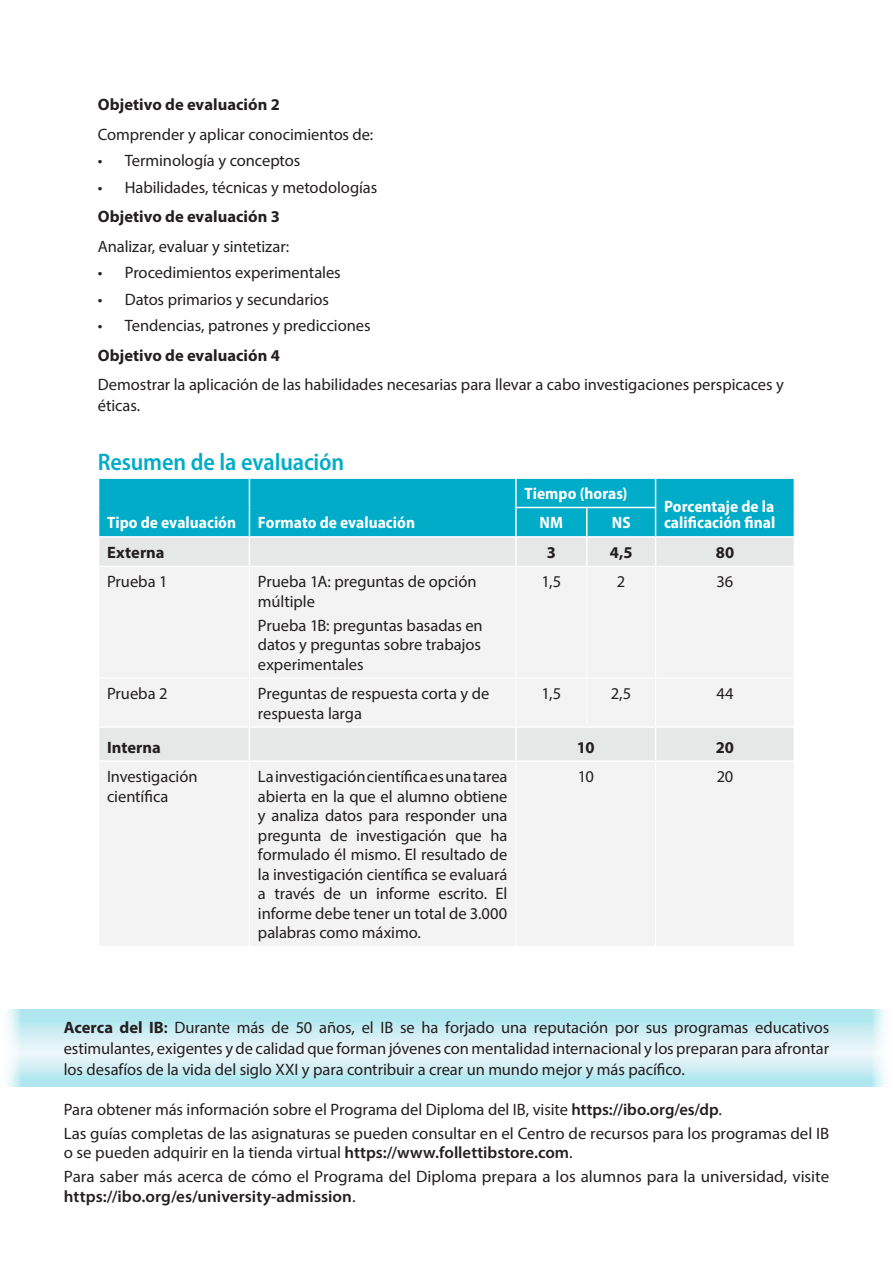
<style>
.page{position:relative;width:893px;height:1263px;background:#fff}
.page>*{position:absolute;margin:0;border:0;box-sizing:border-box;transform-origin:0 0}
.table_subtitle{font:600 semi-condensed 24px "Myriad Pro";letter-spacing:-.005em;color:#00acc8}
.table_body_text{font:16.5px/19.5px "Myriad Pro";letter-spacing:-.005em;color:#231f20}
.info{font:16.5px/19.5px "Myriad Pro";color:#231f20}
.About_IB{font:16.5px/21px "Myriad Pro";letter-spacing:-.005em;color:#231f20;text-align:justify}
.table_subtitle-2{font:16.5px/21px "Myriad Pro";letter-spacing:-.005em;color:#231f20}
.table_head{font:700 semi-condensed 16.5px "Myriad Pro";color:#fff}
.table_subtitle-3{font:700 16.5px "Myriad Pro";color:#231f20}
.table_body_text-2{font:700 16.5px "Myriad Pro";color:#231f20}
.table_data{font:16.5px "Myriad Pro";letter-spacing:-.015em;color:#231f20}
.s1{font-weight:700}
.s2{font-weight:600}
</style>
<div class="page">
<svg style="left:7px;top:1010px;width:878px;height:76px;background:#cbedf3"></svg>
<svg style="left:99px;top:567px;width:695px;height:379px;fill:#f3f3f3"></svg>
<hr style="left:98px;top:726px;width:151px;height:2px;background:#fff">
<hr style="left:249px;top:726px;width:267px;height:2px;background:#fff">
<hr style="left:249px;top:728px;width:1px;height:32px;background:#fff">
<hr style="left:98px;top:760px;width:151px;height:2px;background:#fff">
<hr style="left:249px;top:760px;width:267px;height:2px;background:#fff">
<hr style="left:249px;top:567px;width:1px;height:111px;background:#fff">
<hr style="left:515px;top:567px;width:1px;height:111px;background:#fff">
<hr style="left:586px;top:567px;width:1px;height:111px;background:#fff">
<hr style="left:98px;top:678px;width:151px;height:1px;background:#fff">
<hr style="left:249px;top:678px;width:267px;height:1px;background:#fff">
<hr style="left:249px;top:679px;width:1px;height:47px;background:#fff">
<hr style="left:516px;top:678px;width:71px;height:1px;background:#fff">
<hr style="left:515px;top:679px;width:1px;height:47px;background:#fff">
<hr style="left:587px;top:678px;width:69px;height:1px;background:#fff">
<hr style="left:586px;top:679px;width:1px;height:47px;background:#fff">
<hr style="left:249px;top:762px;width:1px;height:184px;background:#fff">
<hr style="left:656px;top:760px;width:139px;height:2px;background:#fff">
<hr style="left:656px;top:726px;width:139px;height:2px;background:#fff">
<hr style="left:655px;top:679px;width:1px;height:47px;background:#fff">
<hr style="left:655px;top:567px;width:1px;height:111px;background:#fff">
<hr style="left:656px;top:678px;width:139px;height:1px;background:#fff">
<svg style="left:98px;top:478px;width:697px;height:88px;background:#54c2d4"></svg>
<hr style="left:515px;top:762px;width:1px;height:184px;background:#fff">
<hr style="left:655px;top:762px;width:1px;height:184px;background:#fff">
<hr style="left:516px;top:726px;width:71px;height:2px;background:#fff">
<hr style="left:515px;top:728px;width:2px;height:32px;background:#fff">
<hr style="left:587px;top:726px;width:69px;height:2px;background:#fff">
<hr style="left:655px;top:728px;width:1px;height:32px;background:#fff">
<hr style="left:516px;top:760px;width:71px;height:2px;background:#fff">
<hr style="left:587px;top:760px;width:69px;height:2px;background:#fff">
<p class="table_subtitle-3" style="left:98px;top:94px;width:184px">Objetivo de evaluación 2</p>
<p class="table_subtitle-2" style="left:98px;top:123px;width:277px">Comprender y aplicar conocimientos de:</p>
<p class="table_body_text" style="left:98px;top:151px;width:204px">• Terminología y conceptos</p>
<p class="table_body_text" style="left:98px;top:177px;width:281px">• Habilidades, técnicas y metodologías</p>
<p class="table_subtitle-3" style="left:98px;top:206px;width:184px">Objetivo de evaluación 3</p>
<p class="table_subtitle-2" style="left:98px;top:235px;width:193px">Analizar, evaluar y sintetizar:</p>
<p class="table_body_text" style="left:98px;top:263px;width:244px">• Procedimientos experimentales</p>
<p class="table_body_text" style="left:98px;top:289px;width:233px">• Datos primarios y secundarios</p>
<p class="table_body_text" style="left:98px;top:316px;width:274px">• Tendencias, patrones y predicciones</p>
<p class="table_subtitle-3" style="left:98px;top:344px;width:184px">Objetivo de evaluación 4</p>
<p class="table_subtitle-2" style="left:98px;top:374px;width:688px">Demostrar la aplicación de las habilidades necesarias para llevar a cabo investigaciones perspicaces y éticas.</p>
<p class="table_subtitle" style="left:98px;top:447px;width:248px">Resumen de la evaluación</p>
<p class="table_head" style="left:107px;top:512px;width:131px">Tipo de evaluación</p>
<p class="table_head" style="left:258px;top:512px;width:159px">Formato de evaluación</p>
<p class="table_head" style="left:524px;top:483px;width:104px">Tiempo (horas)</p>
<p class="table_head" style="left:664px;top:496px;width:112px">Porcentaje de la</p>
<p class="table_head" style="left:540px;top:512px;width:25px">NM</p>
<p class="table_head" style="left:612px;top:512px;width:20px">NS</p>
<p class="table_head" style="left:664px;top:512px;width:113px">calificación final</p>
<p class="table_body_text-2" style="left:107px;top:541px;width:59px">Externa</p>
<p class="table_body_text-2" style="left:547px;top:541px;width:11px">3</p>
<p class="table_body_text-2" style="left:610px;top:541px;width:24px">4,5</p>
<p class="table_body_text-2" style="left:716px;top:541px;width:20px">80</p>
<p class="table_body_text" style="left:107px;top:572px;width:62px">Prueba 1</p>
<p class="table_body_text" style="left:258px;top:572px;width:220px">Prueba 1A: preguntas de opción múltiple</p>
<p class="table_body_text" style="left:258px;top:615px;width:226px;text-align:justify">Prueba 1B: preguntas basadas en datos y preguntas sobre trabajos experimentales</p>
<p class="table_data" style="left:542px;top:571px;width:21px">1,5</p>
<p class="table_data" style="left:617px;top:571px;width:10px">2</p>
<p class="table_data" style="left:717px;top:571px;width:18px">36</p>
<p class="table_body_text" style="left:107px;top:683px;width:62px">Prueba 2</p>
<p class="table_body_text" style="left:258px;top:683px;width:233px">Preguntas de respuesta corta y de respuesta larga</p>
<p class="table_data" style="left:542px;top:683px;width:21px">1,5</p>
<p class="table_data" style="left:611px;top:683px;width:22px">2,5</p>
<p class="table_data" style="left:716px;top:683px;width:19px">44</p>
<p class="table_body_text-2" style="left:107px;top:736px;width:55px">Interna</p>
<p class="table_body_text-2" style="left:577px;top:736px;width:19px">10</p>
<p class="table_body_text-2" style="left:716px;top:736px;width:20px">20</p>
<p class="table_body_text" style="left:107px;top:766px;width:92px">Investigación científica</p>
<p class="table_body_text" style="left:258px;top:766px;width:251px;text-align:justify">La investigación científica es una tarea abierta en la que el alumno obtiene y analiza datos para responder una pregunta de investigación que ha formulado él mismo. El resultado de la investigación científica se evaluará a través de un informe escrito. El informe debe tener un total de 3.000 palabras como máximo.</p>
<p class="table_data" style="left:578px;top:766px;width:18px">10</p>
<p class="table_data" style="left:717px;top:766px;width:18px">20</p>
<p class="About_IB" style="left:64px;top:1017px;width:767px"><span class="s1">Acerca del IB</span><span class="s2">:</span> Durante más de 50 años, el IB se ha forjado una reputación por sus programas educativos estimulantes, exigentes y de calidad que forman jóvenes con mentalidad internacional y los preparan para afrontar los desafíos de la vida del siglo XXI y para contribuir a crear un mundo mejor y más pacífico.</p>
<p class="info" style="left:64px;top:1100px;width:660px">Para obtener más información sobre el Programa del Diploma del IB, visite <span class="s2">https://ibo.org/es/dp</span>.</p>
<p class="info" style="left:64px;top:1123px;width:767px">Las guías completas de las asignaturas se pueden consultar en el Centro de recursos para los programas del IB o se pueden adquirir en la tienda virtual <span class="s2">https://www.follettibstore.com</span>.</p>
<p class="info" style="left:64px;top:1167px;width:767px">Para saber más acerca de cómo el Programa del Diploma prepara a los alumnos para la universidad, visite <span class="s2">https://ibo.org/es/university-admission</span>.</p>
</div>
